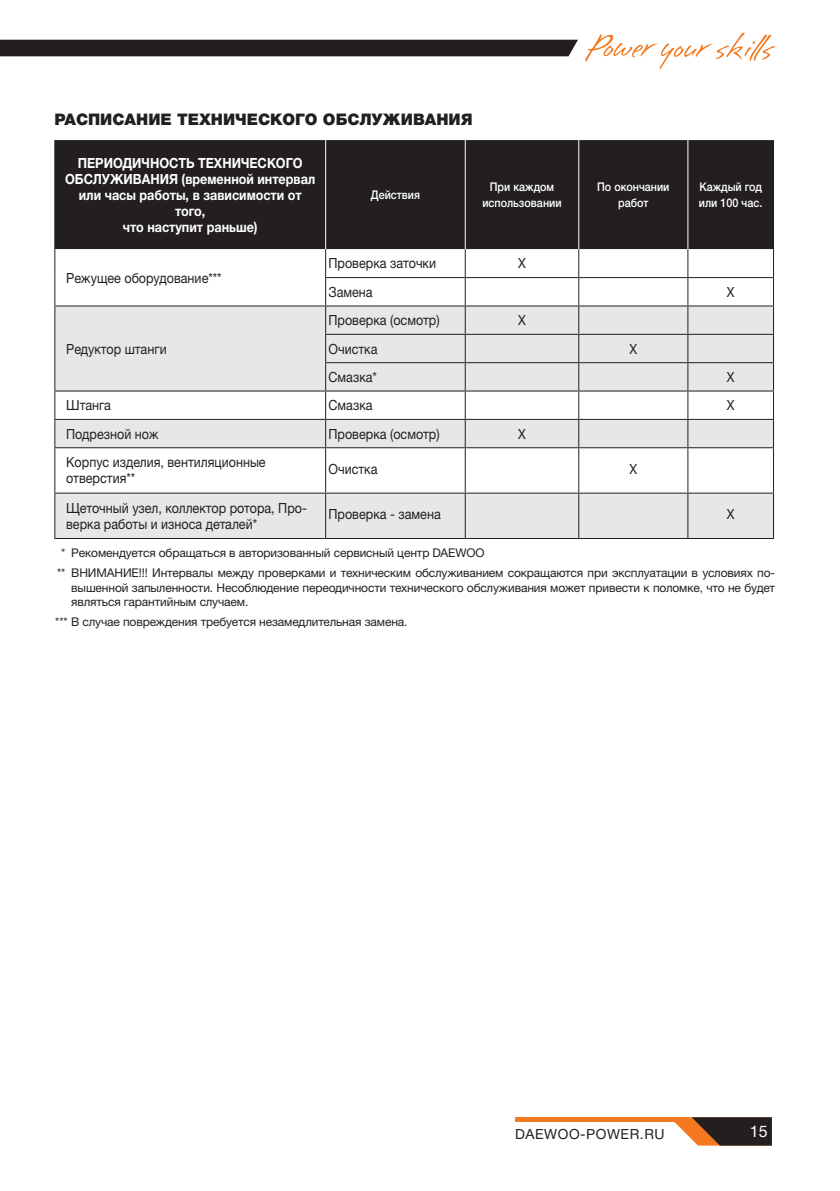
<style>
.page{position:relative;width:840px;height:1191px;background:#fff}
.page>*{position:absolute;margin:0;border:0;box-sizing:border-box;transform-origin:0 0}
.Раздел{font:900 16px "Helvetica Neue Cyr";color:#231f20}
.t1{font:16px "Helvetica Neue Cyr";color:#fff}
.Таблица_10{font:14px/16px "Helvetica Neue LTW1 G";color:#231f20;scale:.9 1}
.Таблица_10-2{font:700 14px/16px "Helvetica Neue LTW1 G";color:#fff;text-align:center;scale:.9 1}
.t2{font:14px "Helvetica 5 Normal";letter-spacing:.04em;color:#231f20}
.Основной_текст{font:12px/14.4px "Helvetica Neue LTW1 G";letter-spacing:-.01em;color:#231f20;text-align:justify}
.Таблица_10-3{font:500 12px/16px "Helvetica Neue LTW1 G";color:#fff;text-align:center;scale:.9 1}
</style>
<div class="page">
<div style="left:0;top:40px;width:577px;height:16px;background:#231f20"></div>
<svg style="left:585px;top:33px;width:189px;height:36px"></svg>
<svg style="left:674px;top:1117px;width:97px;height:28px;background:#654937"></svg>
<div style="left:514px;top:1117px;width:174px;height:5px;background:#f47921"></div>
<div style="left:55px;top:140px;width:717px;height:109px;background:#231f20"></div>
<svg style="left:55px;top:249px;width:717px;height:56px"></svg>
<svg style="left:55px;top:306px;width:717px;height:232px;fill:#e6e7e9"></svg>
<hr style="left:325px;top:140px;width:1px;height:109px;background:#fff">
<hr style="left:464px;top:140px;width:1px;height:109px;background:#fff">
<hr style="left:578px;top:140px;width:1px;height:109px;background:#fff">
<hr style="left:687px;top:140px;width:1px;height:109px;background:#fff">
<hr style="left:325px;top:277px;width:140px;height:1px;background:#231f20">
<hr style="left:465px;top:277px;width:113px;height:1px;background:#231f20">
<hr style="left:578px;top:277px;width:109px;height:1px;background:#231f20">
<hr style="left:687px;top:277px;width:86px;height:1px;background:#231f20">
<hr style="left:325px;top:305px;width:140px;height:1px;background:#231f20">
<hr style="left:465px;top:305px;width:113px;height:1px;background:#231f20">
<hr style="left:578px;top:305px;width:109px;height:1px;background:#231f20">
<hr style="left:687px;top:305px;width:86px;height:1px;background:#231f20">
<hr style="left:325px;top:334px;width:140px;height:1px;background:#231f20">
<hr style="left:325px;top:362px;width:140px;height:1px;background:#231f20">
<hr style="left:325px;top:390px;width:140px;height:1px;background:#231f20">
<hr style="left:325px;top:419px;width:140px;height:1px;background:#231f20">
<hr style="left:325px;top:447px;width:140px;height:1px;background:#231f20">
<hr style="left:325px;top:492px;width:140px;height:1px;background:#231f20">
<hr style="left:325px;top:538px;width:140px;height:1px;background:#231f20">
<hr style="left:54px;top:140px;width:1px;height:109px;background:#231f20">
<hr style="left:772px;top:140px;width:1px;height:109px;background:#231f20">
<hr style="left:465px;top:334px;width:113px;height:1px;background:#231f20">
<hr style="left:465px;top:362px;width:113px;height:1px;background:#231f20">
<hr style="left:465px;top:390px;width:113px;height:1px;background:#231f20">
<hr style="left:578px;top:334px;width:109px;height:1px;background:#231f20">
<hr style="left:578px;top:362px;width:109px;height:1px;background:#231f20">
<hr style="left:578px;top:390px;width:109px;height:1px;background:#231f20">
<hr style="left:687px;top:334px;width:86px;height:1px;background:#231f20">
<hr style="left:687px;top:362px;width:86px;height:1px;background:#231f20">
<hr style="left:687px;top:390px;width:86px;height:1px;background:#231f20">
<hr style="left:465px;top:419px;width:113px;height:1px;background:#231f20">
<svg style="left:464px;top:249px;width:1px;height:198px"></svg>
<hr style="left:465px;top:447px;width:113px;height:1px;background:#231f20">
<hr style="left:464px;top:448px;width:1px;height:44px;background:#231f20">
<hr style="left:465px;top:492px;width:113px;height:1px;background:#231f20">
<hr style="left:464px;top:493px;width:1px;height:45px;background:#231f20">
<hr style="left:465px;top:538px;width:113px;height:1px;background:#231f20">
<hr style="left:578px;top:419px;width:109px;height:1px;background:#231f20">
<svg style="left:578px;top:249px;width:1px;height:198px"></svg>
<hr style="left:578px;top:447px;width:109px;height:1px;background:#231f20">
<hr style="left:578px;top:448px;width:1px;height:44px;background:#231f20">
<hr style="left:578px;top:492px;width:109px;height:1px;background:#231f20">
<hr style="left:578px;top:493px;width:1px;height:45px;background:#231f20">
<hr style="left:578px;top:538px;width:109px;height:1px;background:#231f20">
<hr style="left:687px;top:419px;width:86px;height:1px;background:#231f20">
<svg style="left:687px;top:249px;width:1px;height:198px"></svg>
<svg style="left:772px;top:249px;width:1px;height:198px"></svg>
<hr style="left:687px;top:447px;width:86px;height:1px;background:#231f20">
<hr style="left:687px;top:448px;width:1px;height:44px;background:#231f20">
<hr style="left:772px;top:448px;width:1px;height:44px;background:#231f20">
<hr style="left:687px;top:492px;width:86px;height:1px;background:#231f20">
<hr style="left:687px;top:493px;width:1px;height:45px;background:#231f20">
<hr style="left:772px;top:493px;width:1px;height:45px;background:#231f20">
<hr style="left:687px;top:538px;width:86px;height:1px;background:#231f20">
<hr style="left:54px;top:305px;width:271px;height:1px;background:#231f20">
<hr style="left:54px;top:390px;width:271px;height:1px;background:#231f20">
<hr style="left:54px;top:419px;width:271px;height:1px;background:#231f20">
<svg style="left:54px;top:249px;width:1px;height:198px"></svg>
<svg style="left:325px;top:249px;width:1px;height:198px"></svg>
<hr style="left:54px;top:447px;width:271px;height:1px;background:#231f20">
<hr style="left:54px;top:448px;width:1px;height:44px;background:#231f20">
<hr style="left:325px;top:448px;width:1px;height:44px;background:#231f20">
<hr style="left:54px;top:492px;width:271px;height:1px;background:#231f20">
<hr style="left:54px;top:493px;width:1px;height:45px;background:#231f20">
<hr style="left:325px;top:493px;width:1px;height:45px;background:#231f20">
<hr style="left:54px;top:538px;width:271px;height:1px;background:#231f20">
<p class="Раздел" style="left:54px;top:110px;width:419px">РАСПИСАНИЕ ТЕХНИЧЕСКОГО ОБСЛУЖИВАНИЯ</p>
<p class="Таблица_10-2" style="left:65px;top:155px;width:279px">ПЕРИОДИЧНОСТЬ ТЕХНИЧЕСКОГО<br>ОБСЛУЖИВАНИЯ (временной интервал или часы работы, в зависимости от того,<br>что наступит раньше)</p>
<p class="Таблица_10-3" style="left:371px;top:187px;width:56px">Действия</p>
<p class="Таблица_10-3" style="left:482px;top:179px;width:89px">При каждом использовании</p>
<p class="Таблица_10-3" style="left:596px;top:179px;width:82px">По окончании работ</p>
<p class="Таблица_10-3" style="left:698px;top:179px;width:72px;text-align:left">Каждый год или 100 час.</p>
<p class="Таблица_10" style="left:66px;top:269px;width:174px">Режущее оборудование***</p>
<p class="Таблица_10" style="left:66px;top:340px;width:113px">Редуктор штанги</p>
<p class="Таблица_10" style="left:328px;top:255px;width:121px">Проверка заточки</p>
<p class="Таблица_10" style="left:518px;top:255px;width:10px">X</p>
<p class="Таблица_10" style="left:328px;top:284px;width:51px">Замена</p>
<p class="Таблица_10" style="left:726px;top:284px;width:10px">X</p>
<p class="Таблица_10" style="left:328px;top:312px;width:125px">Проверка (осмотр)</p>
<p class="Таблица_10" style="left:518px;top:312px;width:10px">X</p>
<p class="Таблица_10" style="left:328px;top:340px;width:56px">Очистка</p>
<p class="Таблица_10" style="left:629px;top:340px;width:10px">X</p>
<p class="Таблица_10" style="left:328px;top:369px;width:55px">Смазка*</p>
<p class="Таблица_10" style="left:726px;top:369px;width:10px">X</p>
<p class="Таблица_10" style="left:66px;top:397px;width:51px">Штанга</p>
<p class="Таблица_10" style="left:328px;top:397px;width:50px">Смазка</p>
<p class="Таблица_10" style="left:726px;top:397px;width:10px">X</p>
<p class="Таблица_10" style="left:66px;top:425px;width:104px">Подрезной нож</p>
<p class="Таблица_10" style="left:328px;top:425px;width:125px">Проверка (осмотр)</p>
<p class="Таблица_10" style="left:518px;top:425px;width:10px">X</p>
<p class="Таблица_10" style="left:66px;top:454px;width:223px">Корпус изделия, вентиляционные отверстия**</p>
<p class="Таблица_10" style="left:328px;top:461px;width:56px">Очистка</p>
<p class="Таблица_10" style="left:629px;top:461px;width:10px">X</p>
<p class="Таблица_10" style="left:66px;top:500px;width:269px">Щеточный узел, коллектор ротора, Про&shy;верка работы и износа деталей*</p>
<p class="Таблица_10" style="left:328px;top:506px;width:126px">Проверка - замена</p>
<p class="Таблица_10" style="left:726px;top:506px;width:10px">X</p>
<p class="Основной_текст" style="left:61px;top:546px;width:425px">* Рекомендуется обращаться в авторизованный сервисный центр DAEWOO</p>
<p class="Основной_текст" style="left:71px;top:566px;width:705px;text-indent:-14px">** ВНИМАНИЕ!!! Интервалы между проверками и техническим обслуживанием сокращаются при эксплуатации в условиях по&shy;вышенной запыленности. Несоблюдение переодичности технического обслуживания может привести к поломке, что не будет являться гарантийным случаем.</p>
<p class="Основной_текст" style="left:55px;top:614px;width:353px">*** В случае повреждения требуется незамедлительная замена.</p>
<p class="t2" style="left:514px;top:1126px;width:151px">DAEWOO-POWER.RU</p>
<h1 class="t1" style="left:749px;top:1122px;width:19px">15</h1>
</div>
